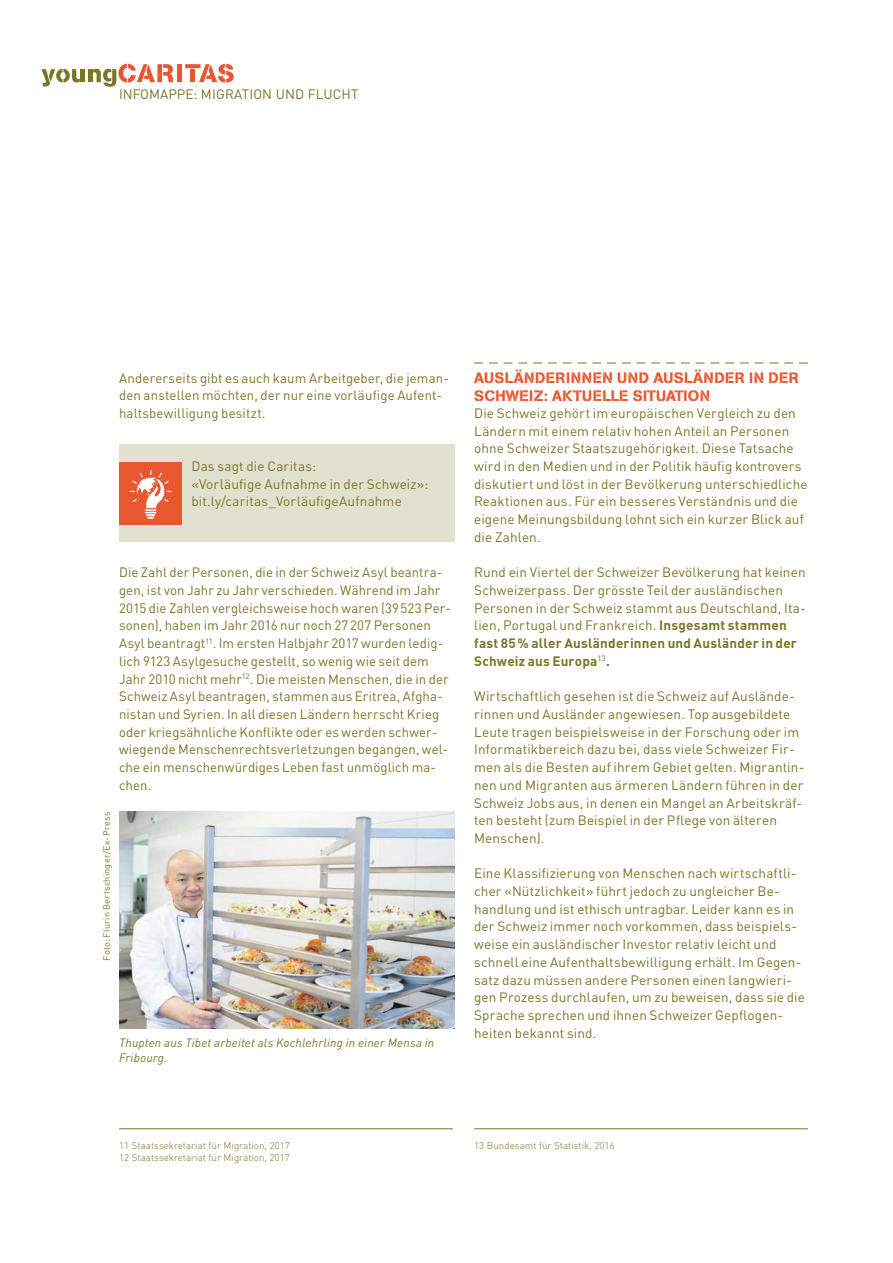
<style>
.page{position:relative;width:893px;height:1263px;background:#fff}
.page>*{position:absolute;margin:0;border:0;box-sizing:border-box;transform-origin:0 0}
.t1{font:15px/18px "AG Book Stencil";letter-spacing:.02em;color:#e8572f}
.t2{font:13.5px/17.7px "DIN";letter-spacing:.01em;color:#797626}
.t3{font:italic 12px/15px "DIN";letter-spacing:.015em;color:#797626}
.t4{font:300 9.75px/11.9px "DIN";letter-spacing:.005em;color:#797626}
.t5{font:9px "DIN";letter-spacing:.03em;color:#797626}
.s1{font-weight:700}
</style>
<div class="page">
<hr style="left:81px;top:69px;width:4px;height:13px;background:#797626">
<hr style="left:88px;top:69px;width:4px;height:13px;background:#797626">
<div style="left:177px;top:64px;width:5px;height:18px;background:#e8572f"></div>
<svg style="left:185px;top:64px;width:49px;height:19px"></svg>
<svg style="left:93px;top:64px;width:80px;height:23px"></svg>
<svg style="left:41px;top:69px;width:39px;height:17px"></svg>
<div style="left:119px;top:444px;width:335px;height:98px;background:#e1e1cf"></div>
<div style="left:119px;top:462px;width:63px;height:63px;background:#e8572f"></div>
<svg style="left:130px;top:470px;width:42px;height:49px"></svg>
<hr style="left:119px;top:1128px;width:334px;height:1px;background:#797626">
<svg style="left:474px;top:363px;width:334px;height:1px"></svg>
<hr style="left:474px;top:1128px;width:334px;height:1px;background:#797626">
<img style="left:119px;top:812px;width:335px;height:217px">
<p class="t2" style="left:119px;top:85px;width:241px">INFOMAPPE: MIGRATION UND FLUCHT</p>
<p class="t2" style="left:119px;top:369px;width:332px">Andererseits gibt es auch kaum Arbeitgeber, die jeman&shy;den anstellen möchten, der nur eine vorläufige Aufent&shy;haltsbewilligung besitzt.</p>
<p class="t2" style="left:191px;top:457px;width:239px">Das sagt die Caritas:<br>«Vorläufige Aufnahme in der Schweiz»: bit.ly/caritas_VorläufigeAufnahme</p>
<p class="t2" style="left:119px;top:563px;width:334px">Die Zahl der Personen, die in der Schweiz Asyl beantra&shy;gen, ist von Jahr zu Jahr verschieden. Während im Jahr 2015 die Zahlen vergleichsweise hoch waren (39523 Per&shy;sonen), haben im Jahr 2016 nur noch 27207 Personen Asyl beantragt<sup>11</sup>. Im ersten Halbjahr 2017 wurden ledig&shy;lich 9123 Asylgesuche gestellt, so wenig wie seit dem Jahr 2010 nicht mehr<sup>12</sup>. Die meisten Menschen, die in der Schweiz Asyl beantragen, stammen aus Eritrea, Afgha&shy;nistan und Syrien. In all diesen Ländern herrscht Krieg oder kriegsähnliche Konflikte oder es werden schwer&shy;wiegende Menschenrechtsverletzungen begangen, wel&shy;che ein menschenwürdiges Leben fast unmöglich ma&shy;chen.</p>
<p class="t5" style="left:101px;top:960px;width:150px;rotate:-90deg">Foto: Flurin Bertschinger/Ex-Press</p>
<p class="t3" style="left:119px;top:1034px;width:317px">Thupten aus Tibet arbeitet als Kochlehrling in einer Mensa in<br>Fribourg.</p>
<p class="t1" style="left:474px;top:368px;width:326px">AUSLÄNDERINNEN UND AUSLÄNDER IN DER<br>SCHWEIZ: AKTUELLE SITUATION</p>
<p class="t2" style="left:474px;top:404px;width:335px">Die Schweiz gehört im europäischen Vergleich zu den Ländern mit einem relativ hohen Anteil an Personen ohne Schweizer Staatszugehörigkeit. Diese Tatsache wird in den Medien und in der Politik häufig kontrovers diskutiert und löst in der Bevölkerung unterschiedliche Reaktionen aus. Für ein besseres Verständnis und die eigene Meinungsbildung lohnt sich ein kurzer Blick auf die Zahlen.</p>
<p class="t2" style="left:474px;top:563px;width:333px">Rund ein Viertel der Schweizer Bevölkerung hat keinen Schweizerpass. Der grösste Teil der ausländischen Personen in der Schweiz stammt aus Deutschland, Ita&shy;lien, Portugal und Frankreich. <span class="s1">Insgesamt stammen fast 85% aller Ausländerinnen und Ausländer in der Schweiz aus Europa</span><sup>13</sup><span class="s1">.</span></p>
<p class="t2" style="left:474px;top:687px;width:332px">Wirtschaftlich gesehen ist die Schweiz auf Auslände&shy;rinnen und Ausländer angewiesen. Top ausgebildete Leute tragen beispielsweise in der Forschung oder im Informatikbereich dazu bei, dass viele Schweizer Fir&shy;men als die Besten auf ihrem Gebiet gelten. Migrantin&shy;nen und Migranten aus ärmeren Ländern führen in der Schweiz Jobs aus, in denen ein Mangel an Arbeitskräf&shy;ten besteht (zum Beispiel in der Pflege von älteren Menschen).</p>
<p class="t2" style="left:474px;top:864px;width:332px">Eine Klassifizierung von Menschen nach wirtschaftli&shy;cher «Nützlichkeit» führt jedoch zu ungleicher Be&shy;handlung und ist ethisch untragbar. Leider kann es in der Schweiz immer noch vorkommen, dass beispiels&shy;weise ein ausländischer Investor relativ leicht und schnell eine Aufenthaltsbewilligung erhält. Im Gegen&shy;satz dazu müssen andere Personen einen langwieri&shy;gen Prozess durchlaufen, um zu beweisen, dass sie die Sprache sprechen und ihnen Schweizer Gepflogen&shy;heiten bekannt sind.</p>
<p class="t4" style="left:119px;top:1139px;width:172px">11 Staatssekretariat für Migration, 2017<br>12 Staatssekretariat für Migration, 2017</p>
<p class="t4" style="left:474px;top:1139px;width:142px">13 Bundesamt für Statistik, 2016</p>
</div>
